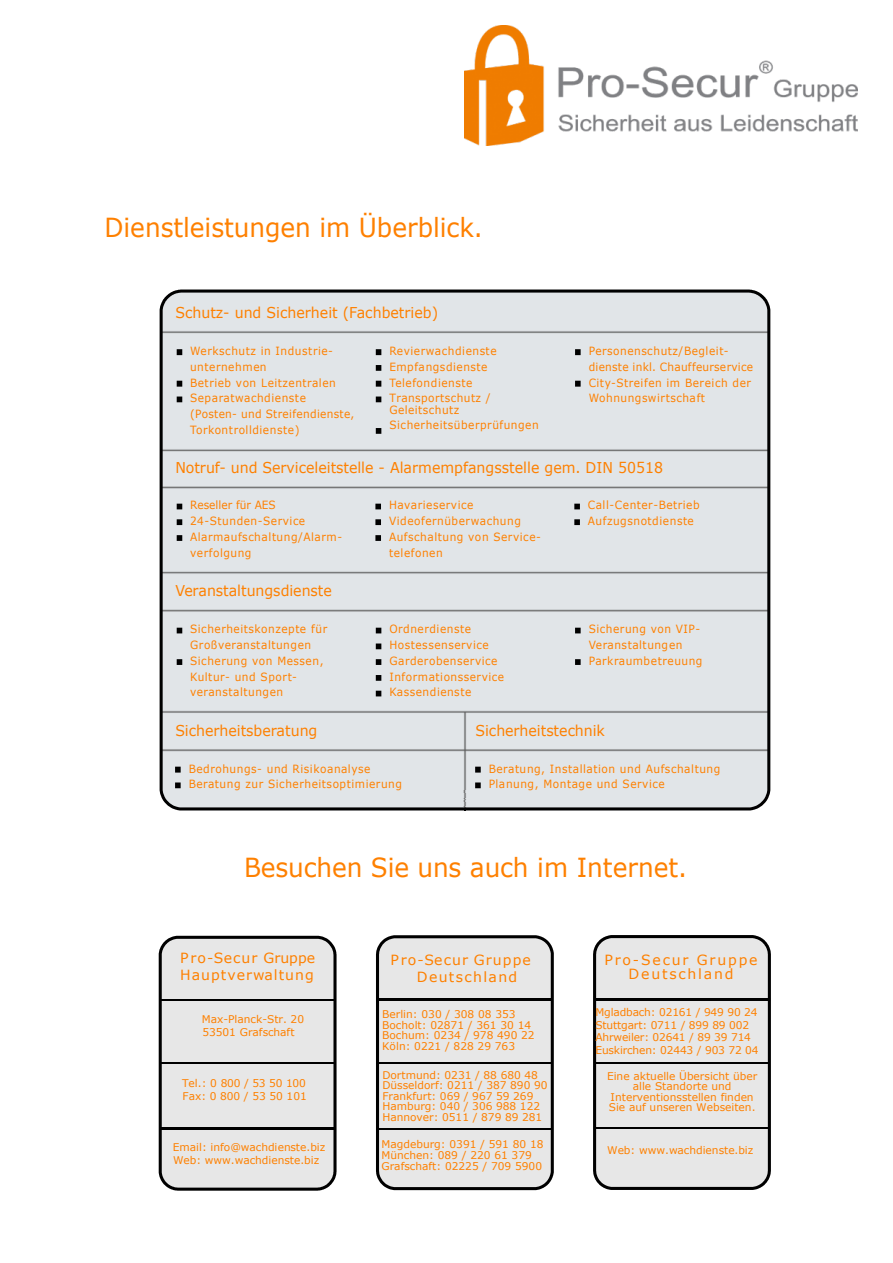
<style>
.page{position:relative;width:893px;height:1263px;background:#fff}
.page>*{position:absolute;margin:0;border:0;box-sizing:border-box;transform-origin:0 0}
.t1{font:26.25px "Verdana";letter-spacing:-.005em;color:#fe8000;scale:.94 1}
.t2{font:15px "Verdana";color:#fe8000;scale:.95 1}
.t3{font:14.1px/17.2px "Verdana";letter-spacing:.065em;color:#fe8000}
.t4{font:14.1px/14.1px "Verdana";letter-spacing:.125em;color:#fe8000;text-align:center}
.t5{font:14.1px/17.1px "Verdana";letter-spacing:.09em;color:#fe8000}
.t6{font:11.4px/15.8px "Verdana";letter-spacing:.045em;color:#fe8000;scale:.93 1}
.t7{font:10.65px/10.6px "Verdana";color:#fe8000}
</style>
<div class="page">
<svg style="left:158px;top:935px;width:179px;height:256px;background:#d7d7d7"></svg>
<svg style="left:159px;top:289px;width:612px;height:522px;background:#d9dde0"></svg>
<svg style="left:177px;top:349px;width:5px;height:6px"></svg>
<svg style="left:177px;top:381px;width:5px;height:6px"></svg>
<svg style="left:177px;top:396px;width:5px;height:6px"></svg>
<svg style="left:376px;top:349px;width:5px;height:6px"></svg>
<svg style="left:376px;top:365px;width:5px;height:6px"></svg>
<svg style="left:376px;top:381px;width:5px;height:6px"></svg>
<svg style="left:376px;top:396px;width:5px;height:6px"></svg>
<svg style="left:376px;top:428px;width:5px;height:6px"></svg>
<svg style="left:575px;top:349px;width:6px;height:6px"></svg>
<svg style="left:575px;top:381px;width:6px;height:6px"></svg>
<svg style="left:175px;top:767px;width:6px;height:5px"></svg>
<svg style="left:175px;top:782px;width:6px;height:6px"></svg>
<svg style="left:475px;top:767px;width:6px;height:5px"></svg>
<svg style="left:475px;top:782px;width:6px;height:6px"></svg>
<svg style="left:177px;top:504px;width:5px;height:5px"></svg>
<svg style="left:177px;top:519px;width:5px;height:6px"></svg>
<svg style="left:177px;top:535px;width:5px;height:6px"></svg>
<svg style="left:375px;top:504px;width:6px;height:5px"></svg>
<svg style="left:375px;top:519px;width:6px;height:6px"></svg>
<svg style="left:375px;top:535px;width:6px;height:6px"></svg>
<svg style="left:574px;top:504px;width:6px;height:5px"></svg>
<svg style="left:574px;top:519px;width:6px;height:6px"></svg>
<svg style="left:177px;top:628px;width:5px;height:5px"></svg>
<svg style="left:177px;top:659px;width:5px;height:6px"></svg>
<svg style="left:376px;top:628px;width:5px;height:5px"></svg>
<svg style="left:376px;top:643px;width:5px;height:6px"></svg>
<svg style="left:376px;top:659px;width:5px;height:6px"></svg>
<svg style="left:376px;top:675px;width:5px;height:6px"></svg>
<svg style="left:376px;top:691px;width:5px;height:5px"></svg>
<svg style="left:575px;top:628px;width:6px;height:5px"></svg>
<svg style="left:575px;top:659px;width:6px;height:6px"></svg>
<img style="left:465px;top:26px;width:392px;height:119px">
<hr style="left:160px;top:999px;width:175px;height:1px;background:#000">
<hr style="left:159px;top:1062px;width:175px;height:1px;background:#000">
<hr style="left:161px;top:1128px;width:174px;height:1px;background:#000">
<svg style="left:593px;top:935px;width:178px;height:255px;background:#d7d7d7"></svg>
<svg style="left:376px;top:935px;width:178px;height:256px;background:#d6d6d6"></svg>
<hr style="left:378px;top:1062px;width:175px;height:1px;background:#000">
<hr style="left:378px;top:999px;width:175px;height:1px;background:#000">
<hr style="left:378px;top:1128px;width:175px;height:1px;background:#000">
<hr style="left:595px;top:999px;width:175px;height:1px;background:#000">
<hr style="left:595px;top:1062px;width:175px;height:1px;background:#000">
<hr style="left:595px;top:1127px;width:174px;height:2px;background:#000">
<h1 class="t1" style="left:104px;top:217px;width:404px">Dienstleistungen im Überblick.</h1>
<h2 class="t2" style="left:175px;top:307px;width:278px">Schutz- und Sicherheit (Fachbetrieb)</h2>
<p class="t6" style="left:190px;top:344px;width:178px">Werkschutz in Industrie&shy;unternehmen<br>Betrieb von Leitzentralen<br>Separatwachdienste (Posten- und Streifendienste,<br>Torkontrolldienste)</p>
<p class="t6" style="left:389px;top:344px;width:117px">Revierwachdienste<br>Empfangsdienste<br>Telefondienste<br>Transportschutz /</p>
<p class="t6" style="left:389px;top:403px;width:162px">Geleitschutz<br>Sicherheitsüberprüfungen</p>
<p class="t6" style="left:589px;top:344px;width:178px">Personenschutz/Begleit&shy;dienste inkl. Chauffeurservice<br>City-Streifen im Bereich der<br>Wohnungswirtschaft</p>
<h2 class="t2" style="left:175px;top:462px;width:515px">Notruf- und Serviceleitstelle - Alarmempfangsstelle gem. DIN 50518</h2>
<p class="t6" style="left:190px;top:498px;width:165px">Reseller für AES<br>24-Stunden-Service<br>Alarmaufschaltung/Alarm&shy;verfolgung</p>
<p class="t6" style="left:389px;top:498px;width:165px">Havarieservice<br>Videofernüberwachung<br>Aufschaltung von Service&shy;telefonen</p>
<p class="t6" style="left:588px;top:498px;width:122px">Call-Center-Betrieb<br>Aufzugsnotdienste</p>
<h2 class="t2" style="left:175px;top:585px;width:166px">Veranstaltungsdienste</h2>
<p class="t6" style="left:190px;top:622px;width:149px">Sicherheitskonzepte für<br>Großveranstaltungen<br>Sicherung von Messen,<br>Kultur- und Sport&shy;veranstaltungen</p>
<p class="t6" style="left:389px;top:622px;width:125px">Ordnerdienste<br>Hostessenservice<br>Garderobenservice<br>Informationsservice<br>Kassendienste</p>
<p class="t6" style="left:589px;top:622px;width:124px">Sicherung von VIP-<br>Veranstaltungen<br>Parkraumbetreuung</p>
<h2 class="t2" style="left:175px;top:724px;width:151px">Sicherheitsberatung</h2>
<h2 class="t2" style="left:475px;top:724px;width:138px">Sicherheitstechnik</h2>
<p class="t6" style="left:189px;top:761px;width:231px">Bedrohungs- und Risikoanalyse<br>Beratung zur Sicherheitsoptimierung</p>
<p class="t6" style="left:489px;top:761px;width:251px">Beratung, Installation und Aufschaltung<br>Planung, Montage und Service</p>
<h1 class="t1" style="left:244px;top:856px;width:473px">Besuchen Sie uns auch im Internet.</h1>
<p class="t3" style="left:180px;top:950px;width:137px">Pro-Secur Gruppe<br>Hauptverwaltung</p>
<p class="t7" style="left:202px;top:1014px;width:104px;line-height:12.9px">Max-Planck-Str. 20<br>53501 Grafschaft</p>
<p class="t7" style="left:182px;top:1078px;width:126px;line-height:12.8px">Tel.: 0 800 / 53 50 100<br>Fax: 0 800 / 53 50 101</p>
<p class="t7" style="left:173px;top:1142px;width:154px;line-height:12.8px">Email: info@wachdienste.biz<br>Web: www.wachdienste.biz</p>
<p class="t5" style="left:417px;top:952px;width:115px;text-indent:-26px">Pro-Secur Gruppe<br>Deutschland</p>
<p class="t7" style="left:382px;top:1010px;width:154px">Berlin: 030 / 308 08 353<br>Bocholt: 02871 / 361 30 14<br>Bochum: 0234 / 978 490 22<br>Köln: 0221 / 828 29 763</p>
<p class="t7" style="left:382px;top:1070px;width:167px">Dortmund: 0231 / 88 680 48<br>Düsseldorf: 0211 / 387 890 90<br>Frankfurt: 069 / 967 59 269<br>Hamburg: 040 / 306 988 122<br>Hannover: 0511 / 879 89 281</p>
<p class="t7" style="left:382px;top:1140px;width:164px">Magdeburg: 0391 / 591 80 18<br>München: 089 / 220 61 379<br>Grafschaft: 02225 / 709 5900</p>
<p class="t4" style="left:605px;top:953px;width:154px">Pro-Secur Gruppe<br>Deutschland</p>
<p class="t7" style="left:595px;top:1006px;width:165px;line-height:12.8px">Mgladbach: 02161 / 949 90 24<br>Stuttgart: 0711 / 899 89 002<br>Ahrweiler: 02641 / 89 39 714<br>Euskirchen: 02443 / 903 72 04</p>
<p class="t7" style="left:607px;top:1071px;width:152px;text-align:center">Eine aktuelle Übersicht über alle Standorte und<br>Interventionsstellen finden<br>Sie auf unseren Webseiten.</p>
<p class="t7" style="left:607px;top:1145px;width:148px">Web: www.wachdienste.biz</p>
</div>
